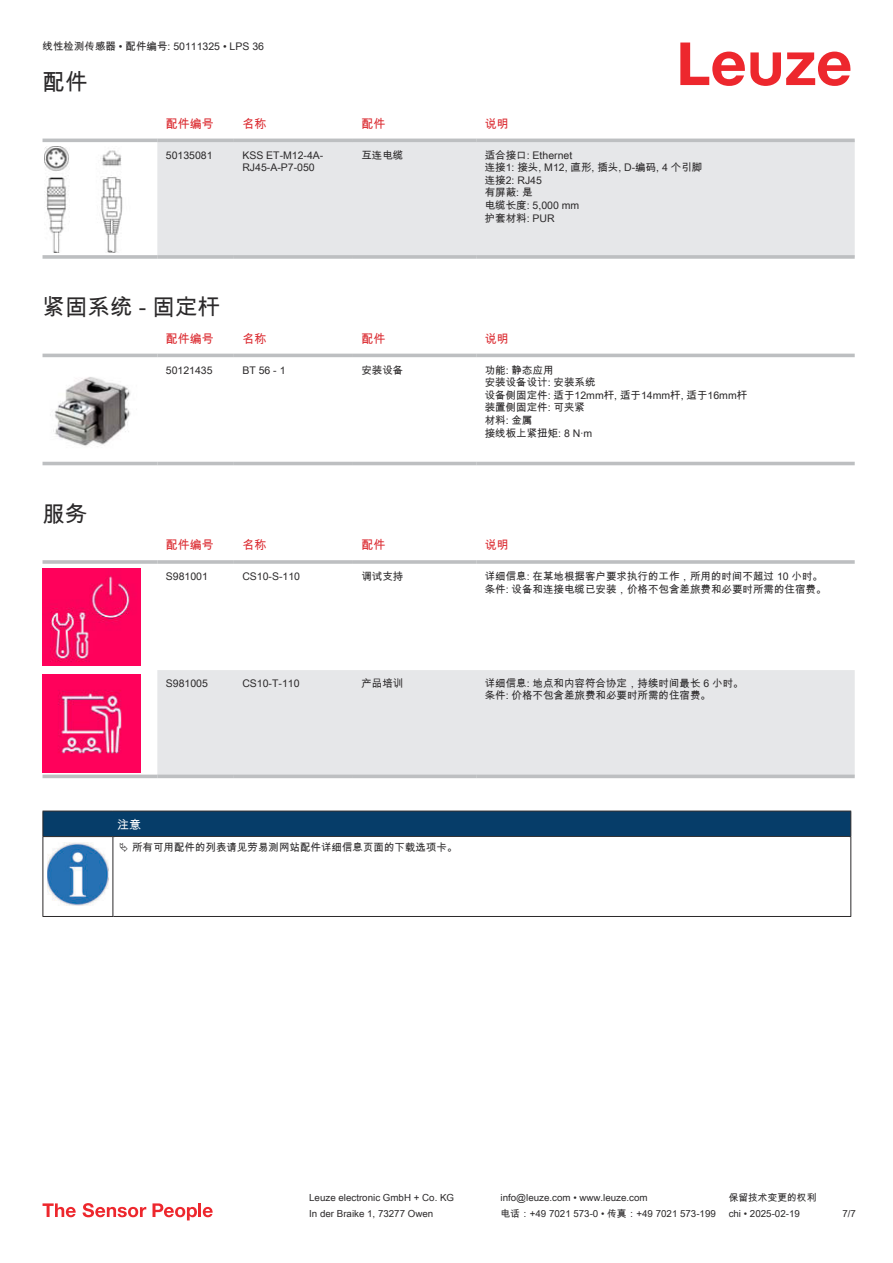
<style>
.page{position:relative;width:893px;height:1263px;background:#fff}
.page>*{position:absolute;margin:0;border:0;box-sizing:border-box;transform-origin:0 0}
.t1{font:22.5px "Arial Unicode MS";color:#2b292a}
.t2{font:12px "Arial Unicode MS";color:#db2a30}
.t3{font:12px "Arial Unicode MS";color:#fff}
.t4{font:10.5px/12.6px "Arial Unicode MS";color:#2b292a}
.t5{font:9.75px "Arial Unicode MS";color:#2b292a}
</style>
<div class="page">
<svg style="left:680px;top:43px;width:170px;height:43px"></svg>
<svg style="left:43px;top:138px;width:812px;height:26px"></svg>
<div style="left:157px;top:142px;width:698px;height:113px;background:#e6e7e9"></div>
<hr style="left:43px;top:139px;width:114px;height:3px;background:#bdbfc1">
<hr style="left:157px;top:139px;width:77px;height:3px;background:#bdbfc1">
<hr style="left:234px;top:139px;width:119px;height:3px;background:#bdbfc1">
<hr style="left:353px;top:139px;width:123px;height:3px;background:#bdbfc1">
<hr style="left:476px;top:139px;width:379px;height:3px;background:#bdbfc1">
<svg style="left:43px;top:255px;width:114px;height:4px"></svg>
<hr style="left:157px;top:255px;width:77px;height:4px;background:#bdbfc1">
<svg style="left:234px;top:255px;width:119px;height:4px"></svg>
<svg style="left:353px;top:255px;width:123px;height:4px"></svg>
<hr style="left:476px;top:255px;width:379px;height:4px;background:#bdbfc1">
<img style="left:45px;top:146px;width:93px;height:107px">
<svg style="left:43px;top:353px;width:812px;height:113px"></svg>
<hr style="left:43px;top:354px;width:114px;height:3px;background:#bdbfc1">
<hr style="left:157px;top:354px;width:77px;height:3px;background:#bdbfc1">
<hr style="left:234px;top:354px;width:119px;height:3px;background:#bdbfc1">
<hr style="left:353px;top:354px;width:123px;height:3px;background:#bdbfc1">
<hr style="left:476px;top:354px;width:379px;height:3px;background:#bdbfc1">
<hr style="left:43px;top:462px;width:114px;height:3px;background:#bdbfc1">
<hr style="left:157px;top:462px;width:77px;height:3px;background:#bdbfc1">
<hr style="left:234px;top:462px;width:119px;height:3px;background:#bdbfc1">
<hr style="left:353px;top:462px;width:123px;height:3px;background:#bdbfc1">
<hr style="left:476px;top:462px;width:379px;height:3px;background:#bdbfc1">
<img style="left:43px;top:361px;width:97px;height:98px">
<svg style="left:43px;top:568px;width:811px;height:211px"></svg>
<div style="left:157px;top:670px;width:698px;height:105px;background:#e6e7e9"></div>
<hr style="left:43px;top:560px;width:114px;height:4px;background:#c3c5c7">
<svg style="left:157px;top:560px;width:77px;height:4px"></svg>
<hr style="left:234px;top:560px;width:119px;height:4px;background:#c4c6c7">
<hr style="left:353px;top:560px;width:123px;height:4px;background:#c3c5c7">
<svg style="left:476px;top:560px;width:379px;height:4px;background:#c3c5c7"></svg>
<hr style="left:43px;top:775px;width:114px;height:3px;background:#bdbfc1">
<hr style="left:157px;top:775px;width:77px;height:3px;background:#bdbfc1">
<hr style="left:234px;top:775px;width:119px;height:3px;background:#bdbfc1">
<hr style="left:353px;top:775px;width:123px;height:3px;background:#bdbfc1">
<hr style="left:476px;top:775px;width:379px;height:3px;background:#bdbfc1">
<img style="left:43px;top:568px;width:97px;height:98px">
<img style="left:43px;top:674px;width:97px;height:98px">
<hr style="left:43px;top:836px;width:70px;height:1px;background:#2b292a">
<div style="left:43px;top:811px;width:808px;height:25px;background:#063d69"></div>
<hr style="left:113px;top:836px;width:738px;height:1px;background:#2b292a">
<hr style="left:43px;top:837px;width:1px;height:75px;background:#2b292a">
<hr style="left:113px;top:837px;width:1px;height:75px;background:#2b292a">
<hr style="left:850px;top:837px;width:1px;height:75px;background:#2b292a">
<hr style="left:43px;top:916px;width:70px;height:1px;background:#2b292a">
<hr style="left:113px;top:916px;width:738px;height:1px;background:#2b292a">
<img style="left:47px;top:843px;width:61px;height:63px">
<svg style="left:43px;top:1203px;width:33px;height:14px"></svg>
<svg style="left:83px;top:1203px;width:63px;height:14px"></svg>
<svg style="left:153px;top:1203px;width:44px;height:17px"></svg>
<hr style="left:198px;top:1203px;width:3px;height:14px;background:#ed272d">
<svg style="left:203px;top:1207px;width:10px;height:10px"></svg>
<p class="t4" style="left:43px;top:40px;width:223px">线性检测传感器 • 配件编号: 50111325 • LPS 36</p>
<h1 class="t1" style="left:43px;top:66px;width:46px">配件</h1>
<p class="t2" style="left:166px;top:115px;width:49px">配件编号</p>
<p class="t2" style="left:242px;top:115px;width:25px">名称</p>
<p class="t2" style="left:361px;top:115px;width:25px">配件</p>
<p class="t2" style="left:485px;top:115px;width:25px">说明</p>
<p class="t4" style="left:166px;top:148px;width:48px">50135081</p>
<p class="t4" style="left:242px;top:148px;width:83px">KSS ET-M12-4A-<br>RJ45-A-P7-050</p>
<p class="t4" style="left:361px;top:148px;width:43px">互连电缆</p>
<p class="t4" style="left:485px;top:148px;width:219px">适合接口: Ethernet<br>连接1: 接头, M12, 直形, 插头, D-编码, 4 个引脚连接2: RJ45<br>有屏蔽: 是<br>电缆长度: 5,000 mm<br>护套材料: PUR</p>
<h1 class="t1" style="left:43px;top:291px;width:179px">紧固系统 - 固定杆</h1>
<p class="t2" style="left:166px;top:330px;width:49px">配件编号</p>
<p class="t2" style="left:242px;top:330px;width:25px">名称</p>
<p class="t2" style="left:361px;top:330px;width:25px">配件</p>
<p class="t2" style="left:485px;top:330px;width:25px">说明</p>
<p class="t4" style="left:166px;top:363px;width:48px">50121435</p>
<p class="t4" style="left:242px;top:363px;width:45px">BT 56 - 1</p>
<p class="t4" style="left:361px;top:363px;width:43px">安装设备</p>
<p class="t4" style="left:485px;top:363px;width:264px">功能: 静态应用<br>安装设备设计: 安装系统<br>设备侧固定件: 适于12mm杆, 适于14mm杆, 适于16mm杆装置侧固定件: 可夹紧<br>材料: 金属<br>接线板上紧扭矩: 8 N·m</p>
<h1 class="t1" style="left:43px;top:498px;width:46px">服务</h1>
<p class="t2" style="left:166px;top:536px;width:49px">配件编号</p>
<p class="t2" style="left:242px;top:536px;width:25px">名称</p>
<p class="t2" style="left:361px;top:536px;width:25px">配件</p>
<p class="t2" style="left:485px;top:536px;width:25px">说明</p>
<p class="t4" style="left:166px;top:570px;width:44px">S981001</p>
<p class="t4" style="left:242px;top:570px;width:59px">CS10-S-110</p>
<p class="t4" style="left:361px;top:570px;width:43px">调试支持</p>
<p class="t4" style="left:485px;top:570px;width:343px">详细信息: 在某地根据客户要求执行的工作，所用的时间不超过 10 小时。条件: 设备和连接电缆已安装，价格不包含差旅费和必要时所需的住宿费。</p>
<p class="t4" style="left:166px;top:676px;width:44px">S981005</p>
<p class="t4" style="left:242px;top:676px;width:59px">CS10-T-110</p>
<p class="t4" style="left:361px;top:676px;width:43px">产品培训</p>
<p class="t4" style="left:485px;top:676px;width:261px">详细信息: 地点和内容符合协定，持续时间最长 6 小时。条件: 价格不包含差旅费和必要时所需的住宿费。</p>
<p class="t3" style="left:117px;top:816px;width:25px">注意</p>
<p class="t4" style="left:132px;top:841px;width:327px">所有可用配件的列表请见劳易测网站配件详细信息页面的下载选项卡。</p>
<p class="t5" style="left:309px;top:1191px;width:146px">Leuze electronic GmbH + Co. KG</p>
<p class="t5" style="left:501px;top:1191px;width:149px">info@leuze.com • www.leuze.com</p>
<p class="t5" style="left:729px;top:1191px;width:89px">保留技术变更的权利</p>
<p class="t5" style="left:309px;top:1206px;width:126px">In der Braike 1, 73277 Owen</p>
<p class="t5" style="left:501px;top:1206px;width:217px">电话：+49 7021 573-0 • 传真：+49 7021 573-199</p>
<p class="t5" style="left:729px;top:1206px;width:73px">chi • 2025-02-19</p>
<p class="t5" style="left:842px;top:1206px;width:15px">7/7</p>
</div>
